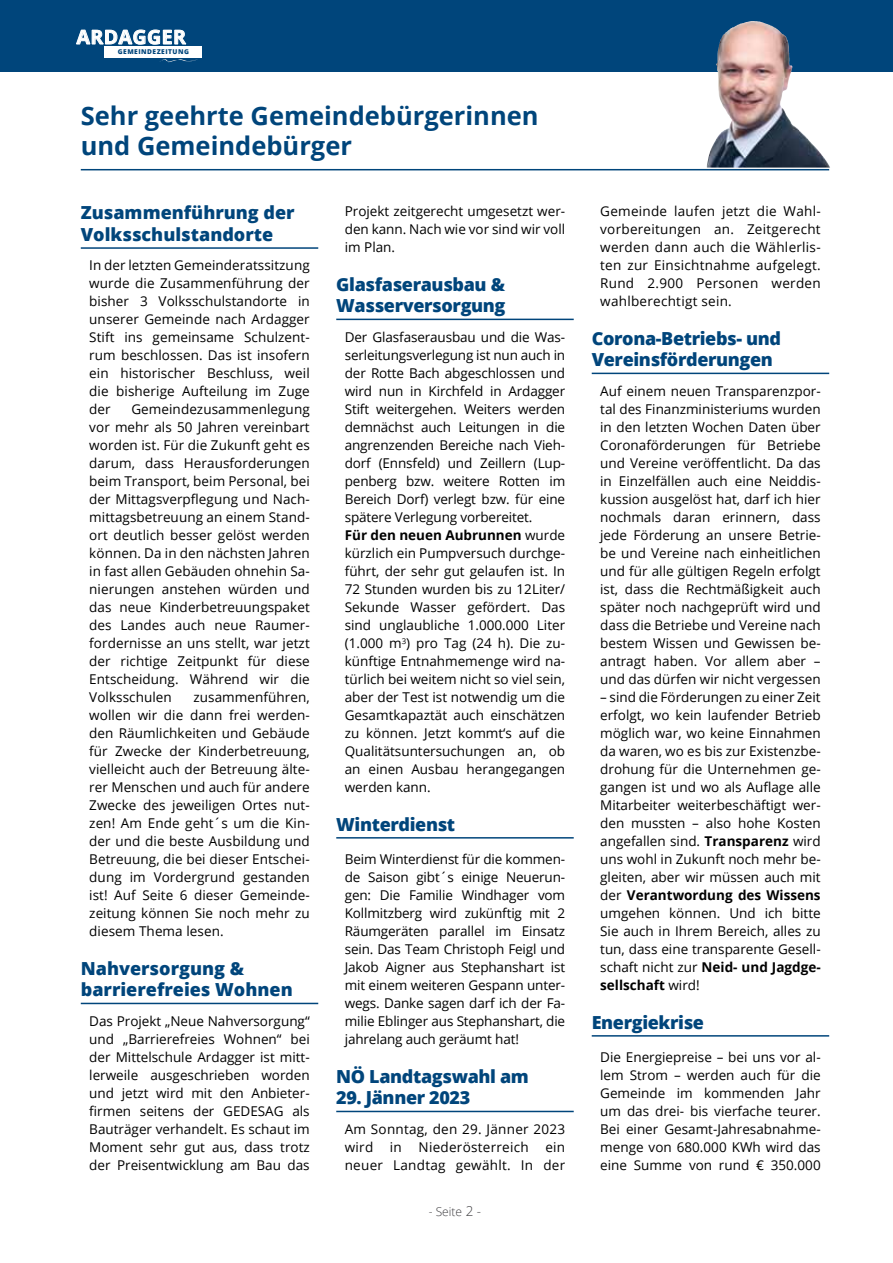
<style>
.page{position:relative;width:893px;height:1263px;background:#fff}
.page>*{position:absolute;margin:0;border:0;box-sizing:border-box;transform-origin:0 0}
.t1{font:700 25.5px/30.6px "Open Sans";color:#00457b}
.t2{font:700 19.5px "Open Sans";letter-spacing:.025em;color:#fff}
.t3{font:800 18px/21.6px "Open Sans";letter-spacing:-.02em;color:#00457b}
.t4{font:800 18px/21.6px "Open Sans";color:#00457b}
.t5{font:13.5px/18px "Open Sans";color:#000;text-align:justify}
.t6{font:300 12px "Open Sans";color:#3e3d40}
.t7{font:800 6.6px "Open Sans";letter-spacing:.075em;color:#00457b}
.s1{font-weight:700}
.s2{font-size:13.5px}
</style>
<div class="page">
<div style="left:0;top:0;width:893px;height:72px;background:#00457b"></div>
<svg style="left:76px;top:29px;width:111px;height:16px"></svg>
<div style="left:105px;top:46px;width:97px;height:11px;background:#fff"></div>
<svg style="left:152px;top:57px;width:47px;height:6px"></svg>
<hr style="left:81px;top:247px;width:237px;height:2px;background:#00457b">
<hr style="left:81px;top:1003px;width:237px;height:1px;background:#00457b">
<hr style="left:336px;top:319px;width:238px;height:1px;background:#00457b">
<hr style="left:336px;top:837px;width:238px;height:1px;background:#00457b">
<hr style="left:336px;top:1111px;width:238px;height:1px;background:#00457b">
<hr style="left:592px;top:373px;width:237px;height:1px;background:#00457b">
<hr style="left:592px;top:1035px;width:237px;height:1px;background:#00457b">
<img style="left:707px;top:21px;width:123px;height:147px">
<hr style="left:81px;top:169px;width:748px;height:1px;background:#00457b">
<h2 class="t2" style="left:77px;top:23px;width:111px">ARDAGGER</h2>
<p class="t7" style="left:118px;top:47px;width:73px">GEMEINDEZEITUNG</p>
<h1 class="t1" style="left:81px;top:99px;width:459px">Sehr geehrte Gemeindebürgerinnen und Gemeindebürger</h1>
<h3 class="t4" style="left:81px;top:201px;width:215px">Zusammenführung der<br>Volksschulstandorte</h3>
<p class="t5" style="left:89px;top:256px;width:222px">In der letzten Gemeinderatssitzung wurde die Zusammenführung der bisher 3 Volksschulstandorte in unserer Gemeinde nach Ardagger Stift ins gemeinsame Schulzent&shy;rum beschlossen. Das ist insofern ein historischer Beschluss, weil die bisherige Aufteilung im Zuge der</p>
<p class="t5" style="left:89px;top:400px;width:222px;text-indent:42px">Gemeindezusammenlegung vor mehr als 50 Jahren vereinbart worden ist. Für die Zukunft geht es darum, dass Herausforderungen beim Transport, beim Personal, bei der Mittagsverpflegung und Nach&shy;mittagsbetreuung an einem Stand&shy;ort deutlich besser gelöst werden können. Da in den nächsten Jahren in fast allen Gebäuden ohnehin Sa&shy;nierungen anstehen würden und das neue Kinderbetreuungspaket des Landes auch neue Raumer&shy;fordernisse an uns stellt, war jetzt der richtige Zeitpunkt für diese Entscheidung. Während wir die Volksschulen</p>
<p class="t5" style="left:89px;top:688px;width:222px;text-indent:104px">zusammenführen, wollen wir die dann frei werden&shy;den Räumlichkeiten und Gebäude für Zwecke der Kinderbetreuung, vielleicht auch der Betreuung älte&shy;rer Menschen und auch für andere Zwecke des jeweiligen Ortes nut&shy;zen! Am Ende geht´s um die Kin&shy;der und die beste Ausbildung und Betreuung, die bei dieser Entschei&shy;dung im Vordergrund gestanden ist! Auf Seite 6 dieser Gemeinde&shy;zeitung können Sie noch mehr zu diesem Thema lesen.</p>
<h3 class="t4" style="left:81px;top:956px;width:213px">Nahversorgung &amp; barrierefreies Wohnen</h3>
<p class="t5" style="left:89px;top:1012px;width:222px">Das Projekt „Neue Nahversorgung“ und „Barrierefreies Wohnen“ bei der Mittelschule Ardagger ist mitt&shy;lerweile ausgeschrieben worden und jetzt wird mit den Anbieter&shy;firmen seitens der GEDESAG als Bauträger verhandelt. Es schaut im Moment sehr gut aus, dass trotz der Preisentwicklung am Bau das</p>
<p class="t5" style="left:345px;top:202px;width:222px">Projekt zeitgerecht umgesetzt wer&shy;den kann. Nach wie vor sind wir voll im Plan.</p>
<h3 class="t3" style="left:336px;top:272px;width:171px">Glasfaserausbau &amp;<br>Wasserversorgung</h3>
<p class="t5" style="left:345px;top:328px;width:222px;text-align:left">Der Glasfaserausbau und die Was&shy;serleitungsverlegung ist nun auch in der Rotte Bach abgeschlossen und wird nun in Kirchfeld in Ardagger<br>Stift weitergehen. Weiters werden demnächst auch Leitungen in die angrenzenden Bereiche nach Vieh&shy;dorf (Ennsfeld) und Zeillern (Lup&shy;penberg bzw. weitere Rotten im<br>Bereich Dorf) verlegt bzw. für eine spätere Verlegung vorbereitet.<br><span class="s1">Für den neuen Aubrunnen</span> wurde kürzlich ein Pumpversuch durchge&shy;führt, der sehr gut gelaufen ist. In<br>72 Stunden wurden bis zu 12Liter/<br>Sekunde Wasser gefördert. Das sind unglaubliche 1.000.000 Liter (1.000 m<sup>3</sup>) pro Tag (24 h). Die zu&shy;künftige Entnahmemenge wird na&shy;türlich bei weitem nicht so viel sein, aber der Test ist notwendig um die<br>Gesamtkapaztät auch einschätzen zu können. Jetzt kommt‘s auf die<br>Qualitätsuntersuchungen an, ob an einen Ausbau herangegangen werden kann.</p>
<h3 class="t3" style="left:336px;top:812px;width:120px">Winterdienst</h3>
<p class="t5" style="left:345px;top:850px;width:222px">Beim Winterdienst für die kommen&shy;de Saison gibt´s einige Neuerun&shy;gen: Die Familie Windhager vom Kollmitzberg wird zukünftig mit 2<br>Räumgeräten parallel im Einsatz sein. Das Team Christoph Feigl und Jakob Aigner aus Stephanshart ist mit einem weiteren Gespann unter&shy;wegs. Danke sagen darf ich der Fa&shy;milie Eblinger aus Stephanshart, die jahrelang auch geräumt hat!</p>
<h3 class="t3" style="left:336px;top:1064px;width:194px">NÖ Landtagswahl am</h3>
<h3 class="t3" style="left:336px;top:1086px;width:136px">29. Jänner 2023</h3>
<p class="t5" style="left:345px;top:1120px;width:222px">Am Sonntag, den 29. Jänner 2023 wird in Niederösterreich ein neuer Landtag gewählt. In der</p>
<p class="t6" style="left:429px;top:1204px;width:54px">- Seite <span class="s2">2 -</span></p>
<p class="t5" style="left:600px;top:202px;width:222px">Gemeinde laufen jetzt die Wahl&shy;vorbereitungen an. Zeitgerecht werden dann auch die Wählerlis&shy;ten zur Einsichtnahme aufgelegt.<br>Rund 2.900 Personen werden wahlberechtigt sein.</p>
<h3 class="t3" style="left:592px;top:326px;width:191px">Corona-Betriebs- und<br>Vereinsförderungen</h3>
<p class="t5" style="left:600px;top:382px;width:222px">Auf einem neuen Transparenzpor&shy;tal des Finanzministeriums wurden in den letzten Wochen Daten über Coronaförderungen für Betriebe und Vereine veröffentlicht. Da das in Einzelfällen auch eine Neiddis&shy;kussion ausgelöst hat, darf ich hier nochmals daran erinnern, dass jede Förderung an unsere Betrie&shy;be und Vereine nach einheitlichen und für alle gültigen Regeln erfolgt ist, dass die Rechtmäßigkeit auch später noch nachgeprüft wird und dass die Betriebe und Vereine nach bestem Wissen und Gewissen be&shy;antragt haben. Vor allem aber – und das dürfen wir nicht vergessen</p>
<p class="t5" style="left:600px;top:688px;width:222px">– sind die Förderungen zu einer Zeit erfolgt, wo kein laufender Betrieb möglich war, wo keine Einnahmen da waren, wo es bis zur Existenzbe&shy;drohung für die Unternehmen ge&shy;gangen ist und wo als Auflage alle Mitarbeiter weiterbeschäftigt wer&shy;den mussten – also hohe Kosten angefallen sind. <span class="s1">Transparenz</span> wird uns wohl in Zukunft noch mehr be&shy;gleiten, aber wir müssen auch mit der <span class="s1">Verantwordung des Wissens </span>umgehen können. Und ich bitte Sie auch in Ihrem Bereich, alles zu tun, dass eine transparente Gesell&shy;schaft nicht zur <span class="s1">Neid- und Jagdge&shy;sellschaft</span> wird!</p>
<h3 class="t3" style="left:592px;top:1010px;width:114px">Energiekrise</h3>
<p class="t5" style="left:600px;top:1048px;width:222px">Die Energiepreise – bei uns vor al&shy;lem Strom – werden auch für die Gemeinde im kommenden Jahr um das drei- bis vierfache teurer.<br>Bei einer Gesamt-Jahresabnahme&shy;menge von 680.000 KWh wird das eine Summe von rund € 350.000</p>
</div>
